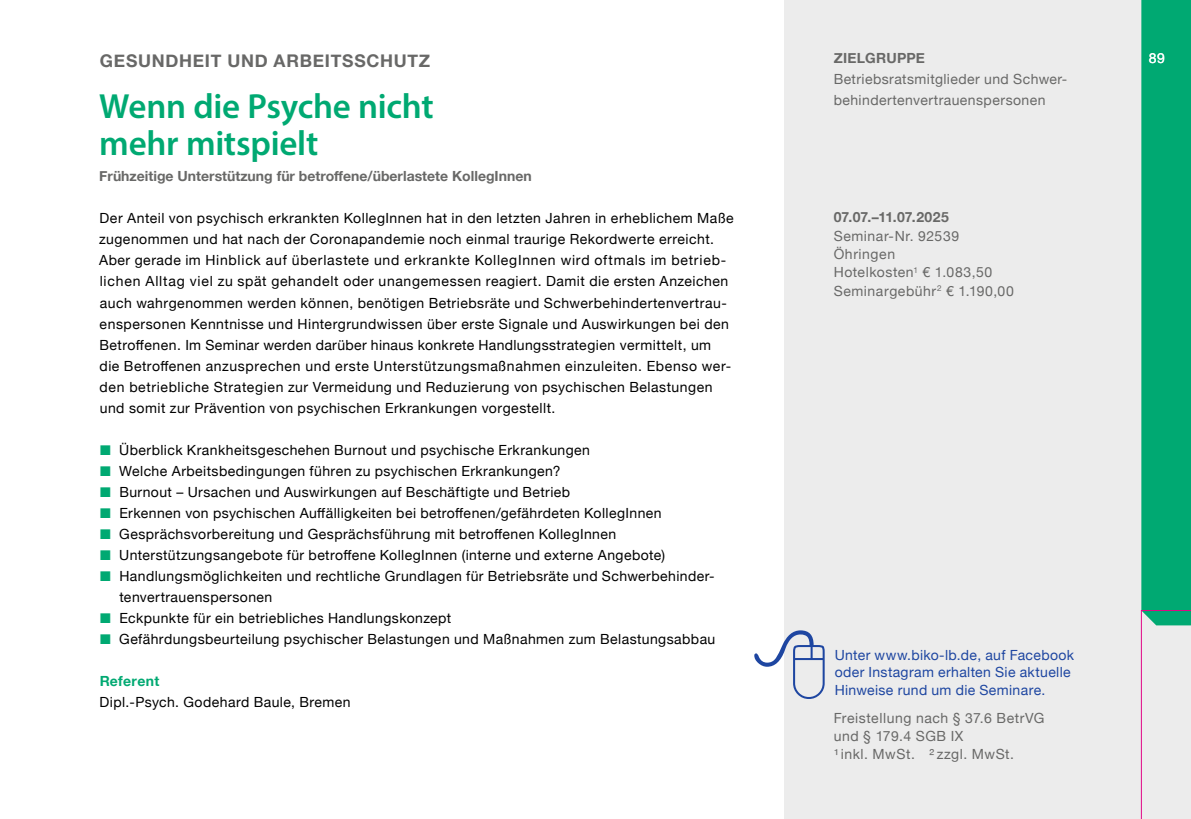
<style>
.page{position:relative;width:1191px;height:819px;background:#fff}
.page>*{position:absolute;margin:0;border:0;box-sizing:border-box;transform-origin:0 0}
.t1{font:600 35px/36.8px "Myriad Pro";letter-spacing:-.01em;color:#00a972}
.t2{font:700 17.5px "Helvetica Neue";letter-spacing:.04em;color:#686867}
.t3{font:14px/21px "Helvetica Neue";letter-spacing:.035em;color:#000}
.t4{font:14px/18.4px "Helvetica Neue";letter-spacing:.035em;color:#686867}
.t5{font:14px/17.5px "Helvetica Neue";letter-spacing:.025em;color:#1e46a1}
.t6{font:700 14px "Helvetica Neue";color:#686867}
.t7{font:700 14px "Helvetica Neue";letter-spacing:.02em;color:#686867}
.t8{font:700 14px "Helvetica Neue";letter-spacing:.02em;color:#00a972}
.t9{font:14px "Helvetica Neue";color:#fff}
.s1{color:#00a972}
</style>
<div class="page">
<div style="left:784px;top:0;width:407px;height:819px;background:#ececec"></div>
<svg style="left:1140px;top:0;width:51px;height:819px"></svg>
<svg style="left:754px;top:630px;width:70px;height:69px"></svg>
<p class="t2" style="left:100px;top:47px;width:332px">GESUNDHEIT UND ARBEITSSCHUTZ</p>
<p class="t7" style="left:833px;top:47px;width:93px">ZIELGRUPPE</p>
<p class="t4" style="left:833px;top:70px;width:234px;line-height:21px">Betriebsratsmitglieder und Schwer&shy;behindertenvertrauenspersonen</p>
<h1 class="t1" style="left:99px;top:87px;width:336px">Wenn die Psyche nicht mehr mitspielt</h1>
<p class="t6" style="left:99px;top:165px;width:434px">Frühzeitige Unterstützung für betroffene/überlastete KollegInnen</p>
<p class="t3" style="left:99px;top:209px;width:636px">Der Anteil von psychisch erkrankten KollegInnen hat in den letzten Jahren in erheblichem Maße zugenommen und hat nach der Coronapandemie noch einmal traurige Rekordwerte erreicht.<br>Aber gerade im Hinblick auf überlastete und erkrankte KollegInnen wird oftmals im betrieb&shy;lichen Alltag viel zu spät gehandelt oder unangemessen reagiert. Damit die ersten Anzeichen auch wahrgenommen werden können, benötigen Betriebsräte und Schwerbehindertenvertrau&shy;enspersonen Kenntnisse und Hintergrundwissen über erste Signale und Auswirkungen bei den Betroffenen. Im Seminar werden darüber hinaus konkrete Handlungsstrategien vermittelt, um die Betroffenen anzusprechen und erste Unterstützungsmaßnahmen einzuleiten. Ebenso wer&shy;den betriebliche Strategien zur Vermeidung und Reduzierung von psychischen Belastungen und somit zur Prävention von psychischen Erkrankungen vorgestellt.</p>
<p class="t3" style="left:100px;top:440px;width:491px"><span class="s1">■</span> Überblick Krankheitsgeschehen Burnout und psychische Erkrankungen</p>
<p class="t3" style="left:100px;top:461px;width:462px"><span class="s1">■</span> Welche Arbeitsbedingungen führen zu psychischen Erkrankungen?</p>
<p class="t3" style="left:100px;top:482px;width:471px"><span class="s1">■</span> Burnout – Ursachen und Auswirkungen auf Beschäftigte und Betrieb</p>
<p class="t3" style="left:100px;top:503px;width:563px"><span class="s1">■</span> Erkennen von psychischen Auffälligkeiten bei betroffenen/gefährdeten KollegInnen</p>
<p class="t3" style="left:100px;top:524px;width:517px"><span class="s1">■</span> Gesprächsvorbereitung und Gesprächsführung mit betroffenen KollegInnen</p>
<p class="t3" style="left:100px;top:545px;width:566px"><span class="s1">■</span> Unterstützungsangebote für betroffene KollegInnen (interne und externe Angebote)</p>
<p class="t3" style="left:119px;top:566px;width:597px;text-indent:-19px"><span class="s1">■</span> Handlungsmöglichkeiten und rechtliche Grundlagen für Betriebsräte und Schwerbehinder&shy;tenvertrauenspersonen</p>
<p class="t3" style="left:100px;top:608px;width:353px"><span class="s1">■</span> Eckpunkte für ein betriebliches Handlungskonzept</p>
<p class="t3" style="left:100px;top:629px;width:616px"><span class="s1">■</span> Gefährdungsbeurteilung psychischer Belastungen und Maßnahmen zum Belastungsabbau</p>
<p class="t8" style="left:100px;top:669px;width:61px">Referent</p>
<p class="t3" style="left:100px;top:692px;width:253px">Dipl.-Psych. Godehard Baule, Bremen</p>
<p class="t6" style="left:833px;top:206px;width:117px">07.07.–11.07.2025</p>
<p class="t4" style="left:833px;top:227px;width:182px">Seminar-Nr. 92539<br>Öhringen<br>Hotelkosten<sup>1</sup> € 1.083,50<br>Seminargebühr<sup>2</sup> € 1.190,00</p>
<p class="t5" style="left:834px;top:646px;width:241px">Unter www.biko-lb.de, auf Facebook oder Instagram erhalten Sie aktuelle<br>Hinweise rund um die Seminare.</p>
<p class="t4" style="left:833px;top:709px;width:212px">Freistellung nach § 37.6 BetrVG und § 179.4 SGB IX<br>¹ inkl. MwSt. ² zzgl. MwSt.</p>
<p class="t9" style="left:1148px;top:48px;width:18px">89</p>
</div>
